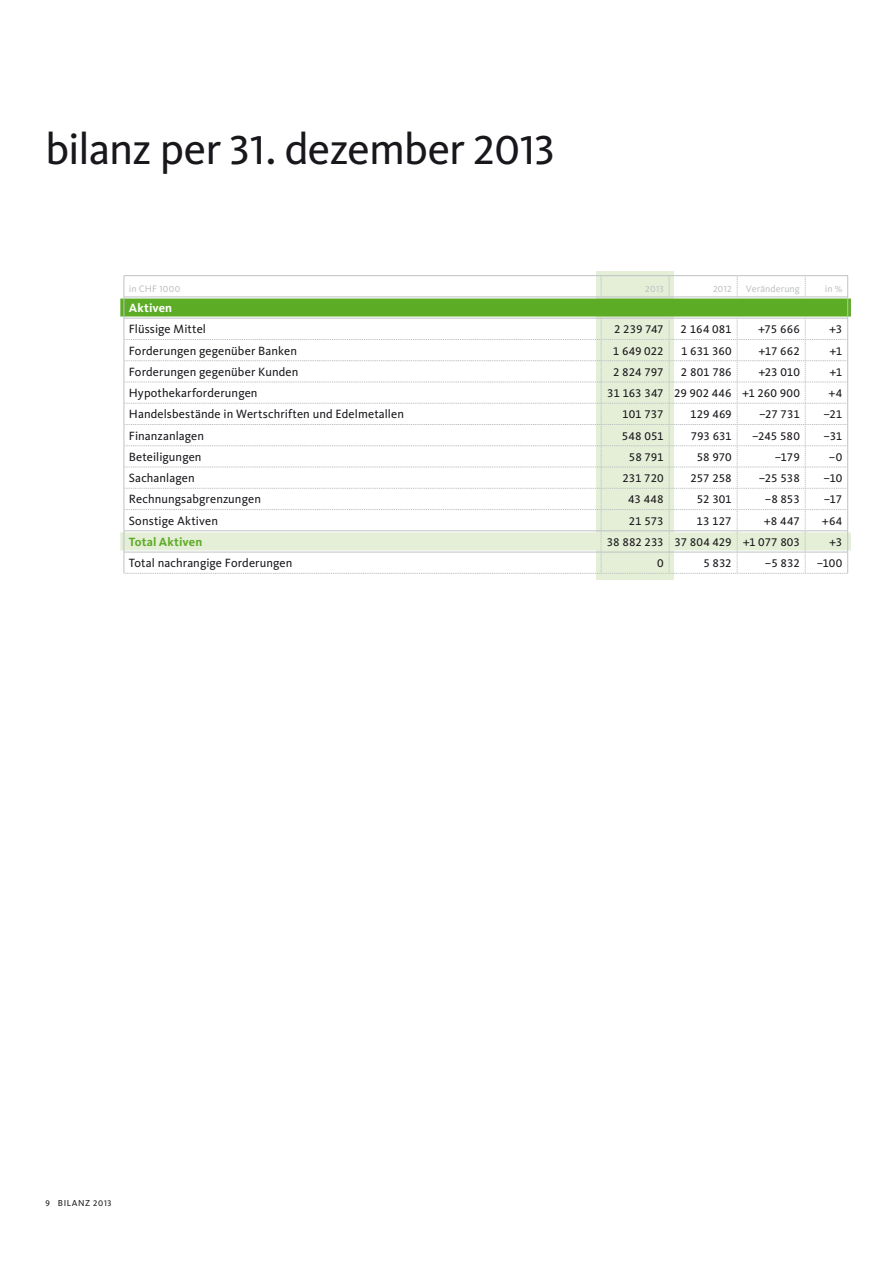
<style>
.page{position:relative;width:893px;height:1263px;background:#fff}
.page>*{position:absolute;margin:0;border:0;box-sizing:border-box;transform-origin:0 0}
.t1{font:45px "Migrosbank Kievit";letter-spacing:-.02em;color:#1a171c}
.t2{font:12.3px "Migrosbank Kievit";letter-spacing:.005em;color:#1a171c}
.t3{font:700 12.3px "Migrosbank Kievit";letter-spacing:.005em;color:#5dac26}
.t4{font:700 12.3px "Migrosbank Kievit";letter-spacing:.005em;color:#fff}
.t5{font:9.75px "Migrosbank Kievit";letter-spacing:.01em;color:#bec1c4}
.t6{font:9px "Migrosbank Kievit";color:#1a171c}
</style>
<div class="page">
<div style="left:597px;top:271px;width:77px;height:309px;background:#e5efd8"></div>
<div style="left:802px;top:532px;width:49px;height:18px;background:#e5efd8"></div>
<hr style="left:124px;top:275px;width:477px;height:1px;background:#bec1c4">
<hr style="left:601px;top:275px;width:68px;height:1px;background:#bec1c4">
<hr style="left:669px;top:275px;width:68px;height:1px;background:#bec1c4">
<hr style="left:737px;top:275px;width:68px;height:1px;background:#bec1c4">
<hr style="left:805px;top:275px;width:43px;height:1px;background:#bec1c4">
<svg style="left:124px;top:276px;width:724px;height:298px"></svg>
<h1 class="t1" style="left:45px;top:124px;width:511px">bilanz per 31. dezember 2013</h1>
<p class="t5" style="left:129px;top:283px;width:53px">in CHF 1000</p>
<p class="t5" style="left:645px;top:283px;width:20px">2013</p>
<p class="t5" style="left:713px;top:283px;width:20px">2012</p>
<p class="t5" style="left:746px;top:283px;width:56px">Veränderung</p>
<p class="t5" style="left:825px;top:283px;width:19px">in %</p>
<p class="t4" style="left:129px;top:301px;width:45px">Aktiven</p>
<p class="t2" style="left:129px;top:322px;width:79px">Flüssige Mittel</p>
<p class="t2" style="left:614px;top:322px;width:51px">2 239 747</p>
<p class="t2" style="left:681px;top:322px;width:53px">2 164 081</p>
<p class="t2" style="left:758px;top:322px;width:43px">+75 666</p>
<p class="t2" style="left:829px;top:322px;width:15px">+3</p>
<p class="t2" style="left:129px;top:344px;width:170px">Forderungen gegenüber Banken</p>
<p class="t2" style="left:613px;top:344px;width:53px">1 649 022</p>
<p class="t2" style="left:681px;top:344px;width:52px">1 631 360</p>
<p class="t2" style="left:758px;top:344px;width:43px">+17 662</p>
<p class="t2" style="left:829px;top:344px;width:14px">+1</p>
<p class="t2" style="left:129px;top:365px;width:171px">Forderungen gegenüber Kunden</p>
<p class="t2" style="left:613px;top:365px;width:52px">2 824 797</p>
<p class="t2" style="left:681px;top:365px;width:52px">2 801 786</p>
<p class="t2" style="left:758px;top:365px;width:43px">+23 010</p>
<p class="t2" style="left:830px;top:365px;width:14px">+1</p>
<p class="t2" style="left:129px;top:386px;width:130px">Hypothekarforderungen</p>
<p class="t2" style="left:607px;top:386px;width:194px">31 163 347 29 902 446 +1 260 900</p>
<p class="t2" style="left:829px;top:386px;width:15px">+4</p>
<p class="t2" style="left:129px;top:407px;width:277px">Handelsbestände in Wertschriften und Edelmetallen</p>
<p class="t2" style="left:622px;top:407px;width:43px">101 737</p>
<p class="t2" style="left:690px;top:407px;width:43px">129 469</p>
<p class="t2" style="left:759px;top:407px;width:42px">–27 731</p>
<p class="t2" style="left:824px;top:407px;width:20px">–21</p>
<p class="t2" style="left:129px;top:429px;width:77px">Finanzanlagen</p>
<p class="t2" style="left:622px;top:429px;width:43px">548 051</p>
<p class="t2" style="left:691px;top:429px;width:43px">793 631</p>
<p class="t2" style="left:752px;top:429px;width:49px">–245 580</p>
<p class="t2" style="left:823px;top:429px;width:20px">–31</p>
<p class="t2" style="left:129px;top:450px;width:74px">Beteiligungen</p>
<p class="t2" style="left:629px;top:450px;width:36px">58 791</p>
<p class="t2" style="left:697px;top:450px;width:37px">58 970</p>
<p class="t2" style="left:775px;top:450px;width:26px">–179</p>
<p class="t2" style="left:829px;top:450px;width:15px">–0</p>
<p class="t2" style="left:129px;top:471px;width:67px">Sachanlagen</p>
<p class="t2" style="left:622px;top:471px;width:43px">231 720</p>
<p class="t2" style="left:690px;top:471px;width:43px">257 258</p>
<p class="t2" style="left:759px;top:471px;width:42px">–25 538</p>
<p class="t2" style="left:824px;top:471px;width:20px">–10</p>
<p class="t2" style="left:129px;top:492px;width:134px">Rechnungsabgrenzungen</p>
<p class="t2" style="left:628px;top:492px;width:37px">43 448</p>
<p class="t2" style="left:697px;top:492px;width:37px">52 301</p>
<p class="t2" style="left:765px;top:492px;width:37px">–8 853</p>
<p class="t2" style="left:824px;top:492px;width:20px">–17</p>
<p class="t2" style="left:129px;top:514px;width:91px">Sonstige Aktiven</p>
<p class="t2" style="left:629px;top:514px;width:37px">21 573</p>
<p class="t2" style="left:696px;top:514px;width:37px">13 127</p>
<p class="t2" style="left:764px;top:514px;width:38px">+8 447</p>
<p class="t2" style="left:822px;top:514px;width:22px">+64</p>
<p class="t3" style="left:129px;top:535px;width:75px">Total Aktiven</p>
<p class="t2" style="left:607px;top:535px;width:194px">38 882 233 37 804 429 +1 077 803</p>
<p class="t2" style="left:829px;top:535px;width:15px">+3</p>
<p class="t2" style="left:129px;top:556px;width:165px">Total nachrangige Forderungen</p>
<p class="t2" style="left:657px;top:556px;width:8px">0</p>
<p class="t2" style="left:703px;top:556px;width:30px">5 832</p>
<p class="t2" style="left:765px;top:556px;width:36px">–5 832</p>
<p class="t2" style="left:817px;top:556px;width:27px">–100</p>
<p class="t6" style="left:45px;top:1198px;width:19px">9 bilanz</p>
<p class="t6" style="left:93px;top:1198px;width:20px">2013</p>
</div>
